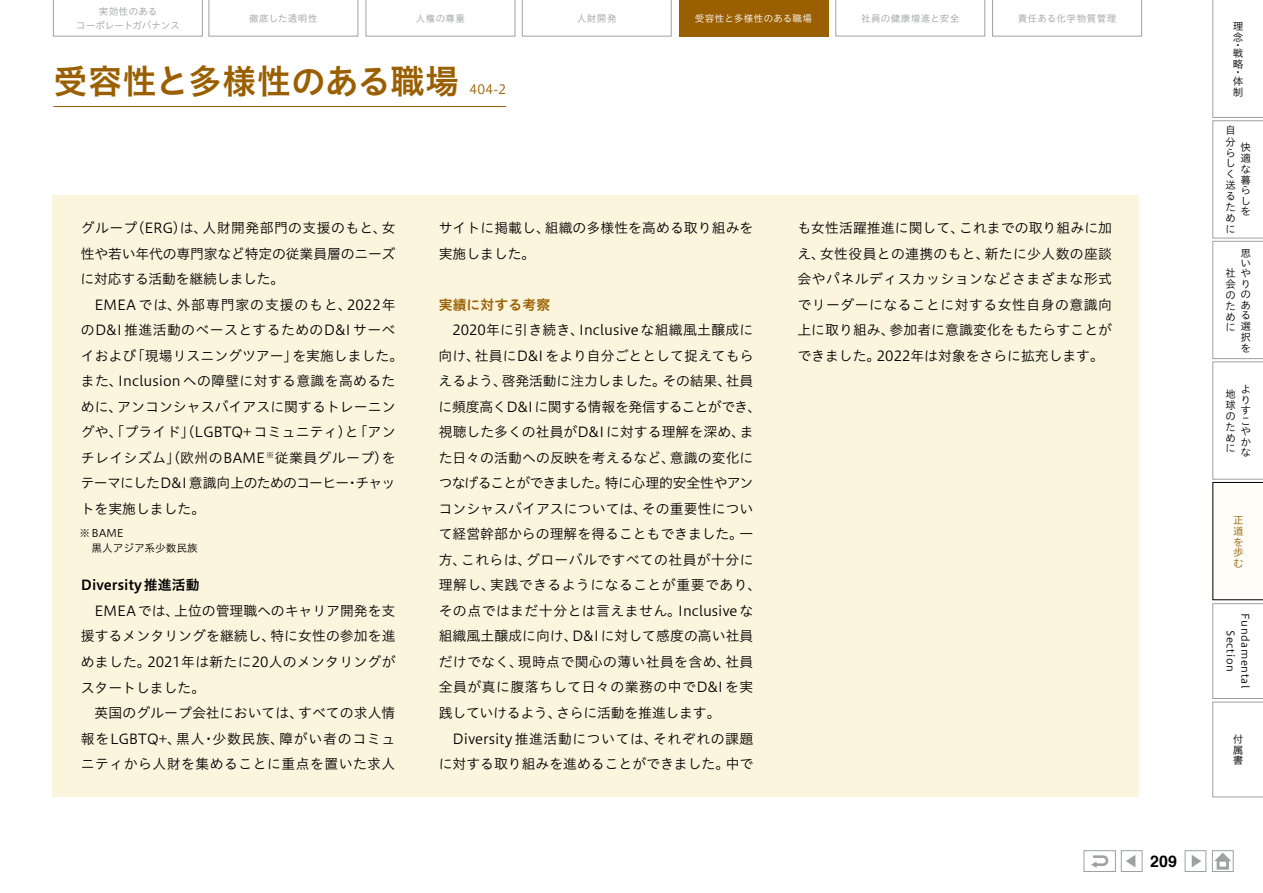
<style>
.page{position:relative;width:1263px;height:893px;background:#fff}
.page>*{position:absolute;margin:0;border:0;box-sizing:border-box;transform-origin:0 0}
.t1{font:34.05px "Hiragino UD Sans Std W6";letter-spacing:.005em;color:#9a5f00}
.t2{font:700 15.9px "Helvetica";color:#000}
.t3{font:13.8px/25.5px "Hiragino UD Sans Std W3";letter-spacing:.005em;color:#000;text-align:justify}
.t4{font:13.8px "Hiragino UD Sans Std W6";letter-spacing:.01em;color:#000}
.t5{font:13.8px "Hiragino UD Sans Std W6";letter-spacing:.01em;color:#9a5f00}
.t6{font:12.75px "Hiragino UD Sans Std W3";color:#9a5f00}
.t7{font:10.65px/10.8px "Hiragino UD Sans Std W3";color:#000}
.t8{font:10.35px/10.5px "Hiragino UD Sans Std W3";letter-spacing:.05em;color:#000}
.t9{font:10.35px/10.8px "Hiragino UD Sans Std W3";color:#9a5f00;text-align:justify}
.t10{font:9.6px "Hiragino UD Sans Std W3";letter-spacing:.035em;color:#9fa0a0}
.t11{font:9.6px/13.8px "Hiragino UD Sans Std W3";letter-spacing:.01em;color:#9fa0a0;text-align:center}
.t12{font:9.6px "Hiragino UD Sans Std W3";letter-spacing:.035em;color:#fff}
</style>
<div class="page">
<hr style="left:53px;top:106px;width:453px;height:1px;background:#9a5f00">
<div style="left:53px;top:196px;width:1086px;height:601px;background:#fbf5de"></div>
<div style="left:1185px;top:850px;width:21px;height:22px;background:#fff;border:1px solid #9fa0a0"></div>
<svg style="left:1192px;top:855px;width:9px;height:12px"></svg>
<div style="left:1121px;top:850px;width:21px;height:22px;background:#fff;border:1px solid #9fa0a0"></div>
<svg style="left:1126px;top:855px;width:9px;height:12px"></svg>
<div style="left:1212px;top:850px;width:21px;height:22px;background:#fff;border:1px solid #9fa0a0"></div>
<svg style="left:1214px;top:853px;width:17px;height:17px"></svg>
<div style="left:1084px;top:850px;width:32px;height:22px;background:#fff;border:1px solid #9fa0a0"></div>
<svg style="left:1091px;top:855px;width:17px;height:13px"></svg>
<svg style="left:1212px;top:0;width:51px;height:797px"></svg>
<svg style="left:53px;top:0;width:150px;height:36px"></svg>
<svg style="left:209px;top:0;width:149px;height:36px"></svg>
<svg style="left:366px;top:0;width:149px;height:36px"></svg>
<svg style="left:522px;top:0;width:149px;height:36px"></svg>
<div style="left:679px;top:0;width:149px;height:36px;background:#9a5f00"></div>
<svg style="left:835px;top:0;width:150px;height:36px"></svg>
<svg style="left:992px;top:0;width:150px;height:36px"></svg>
<p class="t11" style="left:76px;top:4px;width:105px">実効性のある<br>コーポレートガバナンス</p>
<p class="t10" style="left:249px;top:11px;width:70px">徹底した透明性</p>
<p class="t10" style="left:416px;top:11px;width:51px">人権の尊重</p>
<p class="t10" style="left:577px;top:11px;width:41px">人財開発</p>
<p class="t12" style="left:695px;top:11px;width:119px">受容性と多様性のある職場</p>
<p class="t10" style="left:861px;top:11px;width:100px">社員の健康増進と安全</p>
<p class="t10" style="left:1018px;top:11px;width:100px">責任ある化学物質管理</p>
<h1 class="t1" style="left:53px;top:55px;width:407px">受容性と多様性のある職場</h1>
<p class="t6" style="left:469px;top:79px;width:38px">404-2</p>
<p class="t3" style="left:81px;top:215px;width:316px">グループ（ERG）は、人財開発部門の支援のもと、女性や若い年代の専門家など特定の従業員層のニーズに対応する活動を継続しました。</p>
<p class="t3" style="left:81px;top:291px;width:324px;text-align:left;text-indent:14px">EMEAでは、外部専門家の支援のもと、2022年のD&amp;I 推進活動のベースとするためのD&amp;I サーベイおよび「現場リスニングツアー」を実施しました。また、Inclusion への障壁に対する意識を高めるために、アンコンシャスバイアスに関するトレーニングや、「プライド」（LGBTQ+ コミュニティ）と「アンチレイシズム」（欧州のBAME<sup>※</sup>従業員グループ）をテーマにしたD&amp;I 意識向上のためのコーヒー・チャットを実施しました。</p>
<p class="t7" style="left:91px;top:525px;width:108px;line-height:14.9px;text-indent:-12px">※BAME<br>黒人アジア系少数民族</p>
<p class="t4" style="left:81px;top:575px;width:120px">Diversity 推進活動</p>
<p class="t3" style="left:81px;top:597px;width:316px;text-indent:14px">EMEAでは、上位の管理職へのキャリア開発を支援するメンタリングを継続し、特に女性の参加を進めました。2021年は新たに20人のメンタリングがスタートしました。</p>
<p class="t3" style="left:81px;top:699px;width:316px;text-indent:14px">英国のグループ会社においては、すべての求人情報をLGBTQ+、黒人・少数民族、障がい者のコミュニティから人財を集めることに重点を置いた求人</p>
<p class="t3" style="left:439px;top:215px;width:316px">サイトに掲載し、組織の多様性を高める取り組みを実施しました。</p>
<p class="t5" style="left:439px;top:294px;width:113px">実績に対する考察</p>
<p class="t3" style="left:439px;top:317px;width:324px;text-align:left;text-indent:14px">2020年に引き続き、Inclusive な組織風土醸成に向け、社員にD&amp;Iをより自分ごととして捉えてもらえるよう、啓発活動に注力しました。その結果、社員に頻度高くD&amp;Iに関する情報を発信することができ、視聴した多くの社員がD&amp;Iに対する理解を深め、また日々の活動への反映を考えるなど、意識の変化につなげることができました。特に心理的安全性やアンコンシャスバイアスについては、その重要性について経営幹部からの理解を得ることもできました。一方、これらは、グローバルですべての社員が十分に理解し、実践できるようになることが重要であり、その点ではまだ十分とは言えません。Inclusive な組織風土醸成に向け、D&amp;Iに対して感度の高い社員だけでなく、現時点で関心の薄い社員を含め、社員全員が真に腹落ちして日々の業務の中でD&amp;Iを実践していけるよう、さらに活動を推進します。</p>
<p class="t3" style="left:439px;top:725px;width:316px;text-align:right">Diversity 推進活動については、それぞれの課題に対する取り組みを進めることができました。中で</p>
<p class="t3" style="left:797px;top:214px;width:316px">も女性活躍推進に関して、これまでの取り組みに加え、女性役員との連携のもと、新たに少人数の座談会やパネルディスカッションなどさまざまな形式でリーダーになることに対する女性自身の意識向上に取り組み、参加者に意識変化をもたらすことができました。2022年は対象をさらに拡充します。</p>
<p class="t2" style="left:1150px;top:848px;width:28px">209</p>
<p class="t8" style="left:1233px;top:20px;width:12px">理念</p>
<p class="t8" style="left:1233px;top:40px;width:12px;line-height:8.2px">・戦</p>
<p class="t8" style="left:1233px;top:60px;width:12px;line-height:8.2px">略・体</p>
<p class="t8" style="left:1233px;top:86px;width:11px">制</p>
<p class="t7" style="left:1225px;top:124px;width:11px">自分らしく送るために</p>
<p class="t8" style="left:1240px;top:142px;width:12px;text-align:justify">快適な暮らしを</p>
<p class="t8" style="left:1240px;top:247px;width:12px">思いやりのある選択を</p>
<p class="t7" style="left:1225px;top:267px;width:12px;text-align:justify">社会のために</p>
<p class="t7" style="left:1225px;top:388px;width:11px;text-align:justify">地球のために</p>
<p class="t8" style="left:1240px;top:383px;width:12px">よりすこやかな</p>
<p class="t9" style="left:1233px;top:514px;width:12px">正道を歩む</p>
<p class="t8" style="left:1253px;top:613px;width:76px;line-height:14.9px;text-align:center;rotate:90deg">Fundamental<br>Section</p>
<p class="t8" style="left:1233px;top:733px;width:11px;text-align:justify">付属書</p>
</div>
